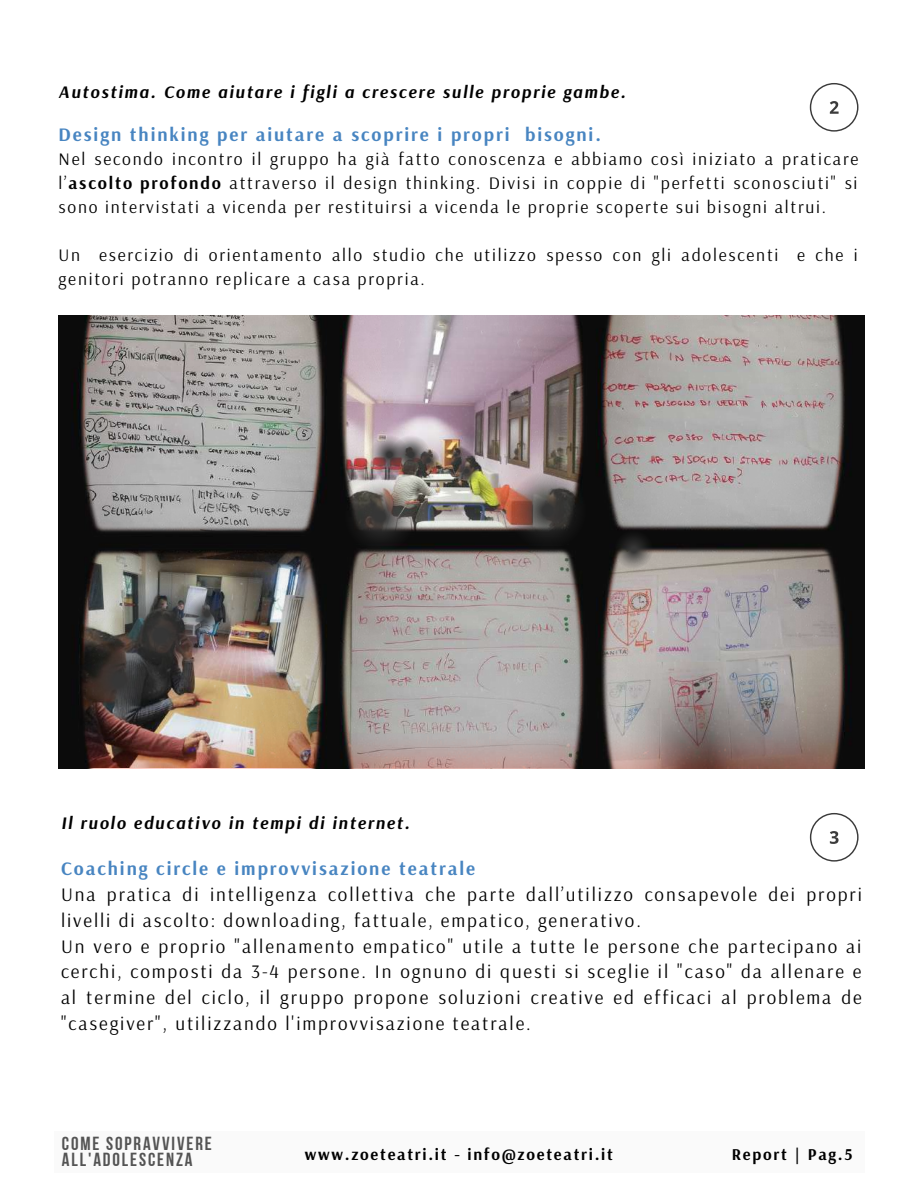
<style>
.page{position:relative;width:918px;height:1188px;background:#fff}
.page>*{position:absolute;margin:0;border:0;box-sizing:border-box;transform-origin:0 0}
.t1{font:19.05px/25.8px "Arsenal";letter-spacing:.1em;color:#000}
.t2{font:700 19.05px "Arsenal";letter-spacing:.1em;color:#4885c1}
.t3{font:18.9px/15.8px "Bebas Neue Cyrillic";letter-spacing:.1em;color:#545454}
.t4{font:17.55px/24px "Arsenal";letter-spacing:.1em;color:#000;text-align:justify}
.t5{font:italic 700 17.55px "Arsenal";letter-spacing:.1em;color:#000}
.t6{font:700 16.5px "Arsenal";letter-spacing:.105em;color:#000}
.s1{font-weight:700}
</style>
<div class="page">
<svg style="left:810px;top:83px;width:48px;height:49px"></svg>
<svg style="left:810px;top:813px;width:49px;height:49px"></svg>
<div style="left:54px;top:1131px;width:810px;height:42px;background:#fafafa"></div>
<img style="left:59px;top:315px;width:805px;height:453px">
<img style="left:77px;top:584px;width:149px;height:138px">
<svg style="left:344px;top:480px;width:72px;height:72px;background:#524f4c"></svg>
<svg style="left:614px;top:529px;width:39px;height:40px;background:#4a4845"></svg>
<svg style="left:508px;top:471px;width:78px;height:79px;background:#544744"></svg>
<svg style="left:449px;top:448px;width:31px;height:36px"></svg>
<img style="left:369px;top:435px;width:70px;height:39px">
<p class="t5" style="left:59px;top:80px;width:569px">Autostima. Come aiutare i figli a crescere sulle proprie gambe.</p>
<p class="t2" style="left:59px;top:122px;width:544px">Design thinking per aiutare a scoprire i propri bisogni.</p>
<p class="t4" style="left:59px;top:147px;width:801px">Nel secondo incontro il gruppo ha già fatto conoscenza e abbiamo così iniziato a praticare l’<span class="s1">ascolto profondo</span> attraverso il design thinking. Divisi in coppie di "perfetti sconosciuti" si sono intervistati a vicenda per restituirsi a vicenda le proprie scoperte sui bisogni altrui.</p>
<p class="t4" style="left:59px;top:242px;width:800px">Un esercizio di orientamento allo studio che utilizzo spesso con gli adolescenti e che i genitori potranno replicare a casa propria.</p>
<p class="t5" style="left:61px;top:811px;width:350px">Il ruolo educativo in tempi di internet.</p>
<p class="t2" style="left:61px;top:856px;width:416px">Coaching circle e improvvisazione teatrale</p>
<p class="t1" style="left:61px;top:881px;width:803px">Una pratica di intelligenza collettiva che parte dall’utilizzo consapevole dei propri livelli di ascolto: downloading, fattuale, empatico, generativo.<br>Un vero e proprio "allenamento empatico" utile a tutte le persone che partecipano ai cerchi, composti da 3-4 persone. In ognuno di questi si sceglie il "caso" da allenare e al termine del ciclo, il gruppo propone soluzioni creative ed efficaci al problema de "casegiver", utilizzando l'improvvisazione teatrale.</p>
<p class="t3" style="left:62px;top:1138px;width:152px">COME SOPRAVVIVERE<br>ALL'ADOLESCENZA</p>
<p class="t6" style="left:305px;top:1144px;width:310px">www.zoeteatri.it - info@zoeteatri.it</p>
<p class="t6" style="left:732px;top:1144px;width:122px">Report | Pag.5</p>
</div>
